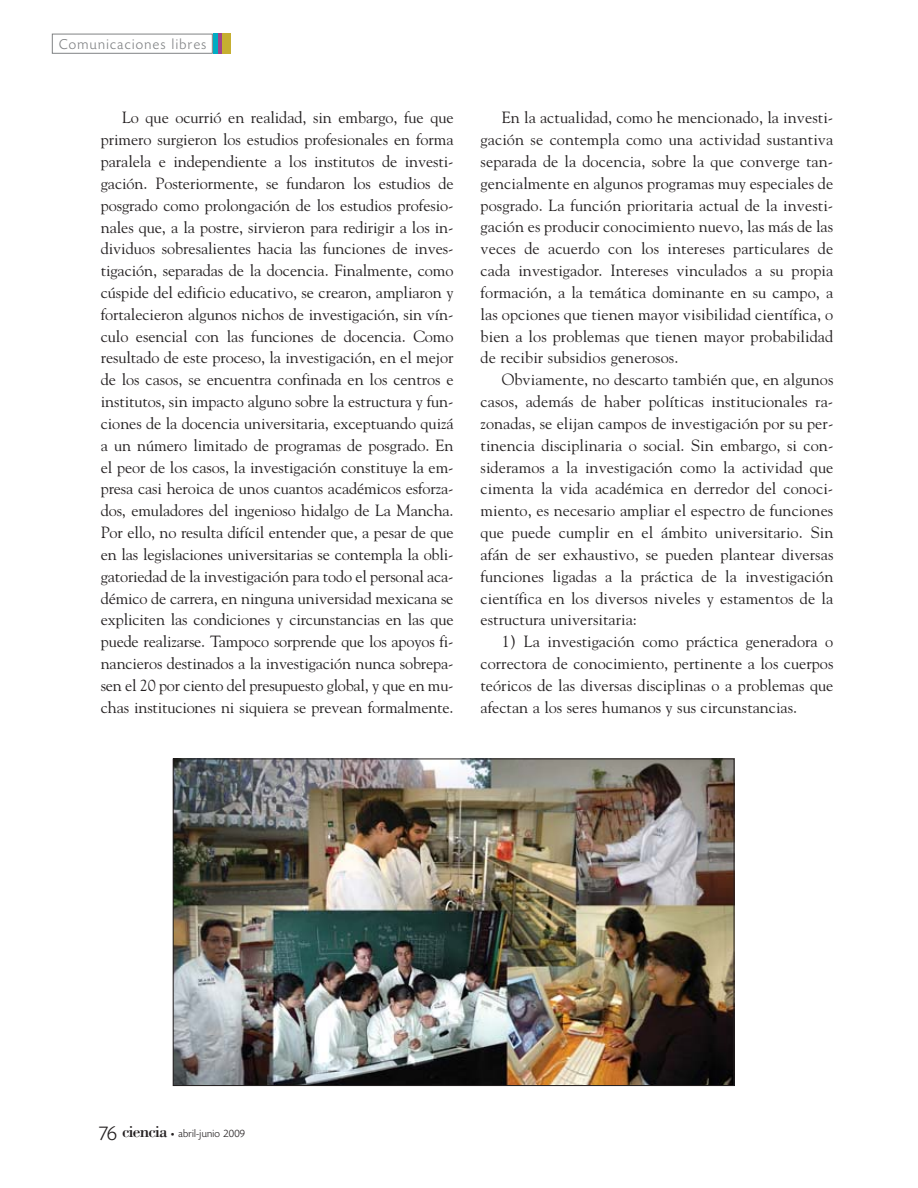
<style>
.page{position:relative;width:918px;height:1188px;background:#fff}
.page>*{position:absolute;margin:0;border:0;box-sizing:border-box;transform-origin:0 0}
.t1{font:17.25px "Bodoni";letter-spacing:-.05em;color:#231f20}
.t2{font:16.2px/21.8px "Goudy";color:#231f20;text-align:justify}
.t3{font:300 15px "Today HEF";letter-spacing:.095em;color:#808284}
.t4{font:300 11.25px "Today HEF";letter-spacing:.025em;color:#231f20}
.s1{font-family:"Today HEF";font-weight:300;font-size:21px}
.s2{font-family:"Officina Sans";font-weight:400;font-size:7.5px}
</style>
<div class="page">
<div style="left:52px;top:34px;width:161px;height:20px;border:1px solid #808284"></div>
<div style="left:222px;top:33px;width:9px;height:21px;background:#c6af31"></div>
<div style="left:217px;top:33px;width:5px;height:21px;background:#a1458a"></div>
<hr style="left:213px;top:33px;width:4px;height:21px;background:#00acc3">
<img style="left:175px;top:761px;width:557px;height:323px">
<p class="t3" style="left:59px;top:39px;width:149px">Comunicaciones libres</p>
<p class="t2" style="left:101px;top:108px;width:354px;text-indent:21px">Lo que ocurrió en realidad, sin embargo, fue que primero surgieron los estudios profesionales en forma paralela e independiente a los institutos de investi&shy;gación. Posteriormente, se fundaron los estudios de posgrado como prolongación de los estudios profesio&shy;nales que, a la postre, sirvieron para redirigir a los in&shy;dividuos sobresalientes hacia las funciones de inves&shy;tigación, separadas de la docencia. Finalmente, como cúspide del edificio educativo, se crearon, ampliaron y fortalecieron algunos nichos de investigación, sin vín&shy;culo esencial con las funciones de docencia. Como resultado de este proceso, la investigación, en el mejor de los casos, se encuentra confinada en los centros e institutos, sin impacto alguno sobre la estructura y fun&shy;ciones de la docencia universitaria, exceptuando quizá a un número limitado de programas de posgrado. En el peor de los casos, la investigación constituye la em - presa casi heroica de unos cuantos académicos esforza&shy;dos, emuladores del ingenioso hidalgo de La Man cha.<br>Por ello, no resulta difícil entender que, a pesar de que en las legislaciones universitarias se contempla la obli&shy;gatoriedad de la investigación para todo el personal aca&shy;démico de carrera, en ninguna universidad mexicana se expliciten las condiciones y circunstancias en las que puede realizarse. Tampoco sorprende que los apoyos fi&shy;nancieros destinados a la investigación nunca sobrepa&shy;sen el 20 por ciento del presupuesto global, y que en mu&shy;chas instituciones ni siquiera se prevean formalmente.</p>
<p class="t2" style="left:481px;top:108px;width:354px;text-indent:21px">En la actualidad, como he mencionado, la investi&shy;gación se contempla como una actividad sustantiva separada de la docencia, sobre la que converge tan&shy;gencialmente en algunos programas muy especiales de posgrado. La función prioritaria actual de la investi&shy;gación es producir conocimiento nuevo, las más de las veces de acuerdo con los intereses particulares de cada investigador. Intereses vinculados a su propia formación, a la temática dominante en su campo, a las opciones que tienen mayor visibilidad científica, o bien a los problemas que tienen mayor probabilidad de recibir subsidios generosos.</p>
<p class="t2" style="left:481px;top:370px;width:354px;text-indent:21px">Obviamente, no descarto también que, en algunos casos, además de haber políticas institucionales ra&shy;zonadas, se elijan campos de investigación por su per&shy;tinencia disciplinaria o social. Sin embargo, si con&shy;sideramos a la investigación como la actividad que cimenta la vida académica en derredor del conoci&shy;miento, es necesario ampliar el espectro de funciones que puede cumplir en el ámbito universitario. Sin afán de ser exhaustivo, se pueden plantear diversas funciones ligadas a la práctica de la investigación científica en los diversos niveles y estamentos de la estructura universitaria:</p>
<p class="t2" style="left:481px;top:632px;width:354px;text-indent:21px">1) La investigación como práctica generadora o correctora de conocimiento, pertinente a los cuerpos teóricos de las diversas disciplinas o a problemas que afectan a los seres humanos y sus circunstancias.</p>
<p class="t1" style="left:99px;top:1126px;width:70px"><span class="s1">76</span> ciencia</p>
<p class="t4" style="left:171px;top:1129px;width:76px"><span class="s2">•</span> abril-junio 2009</p>
</div>
